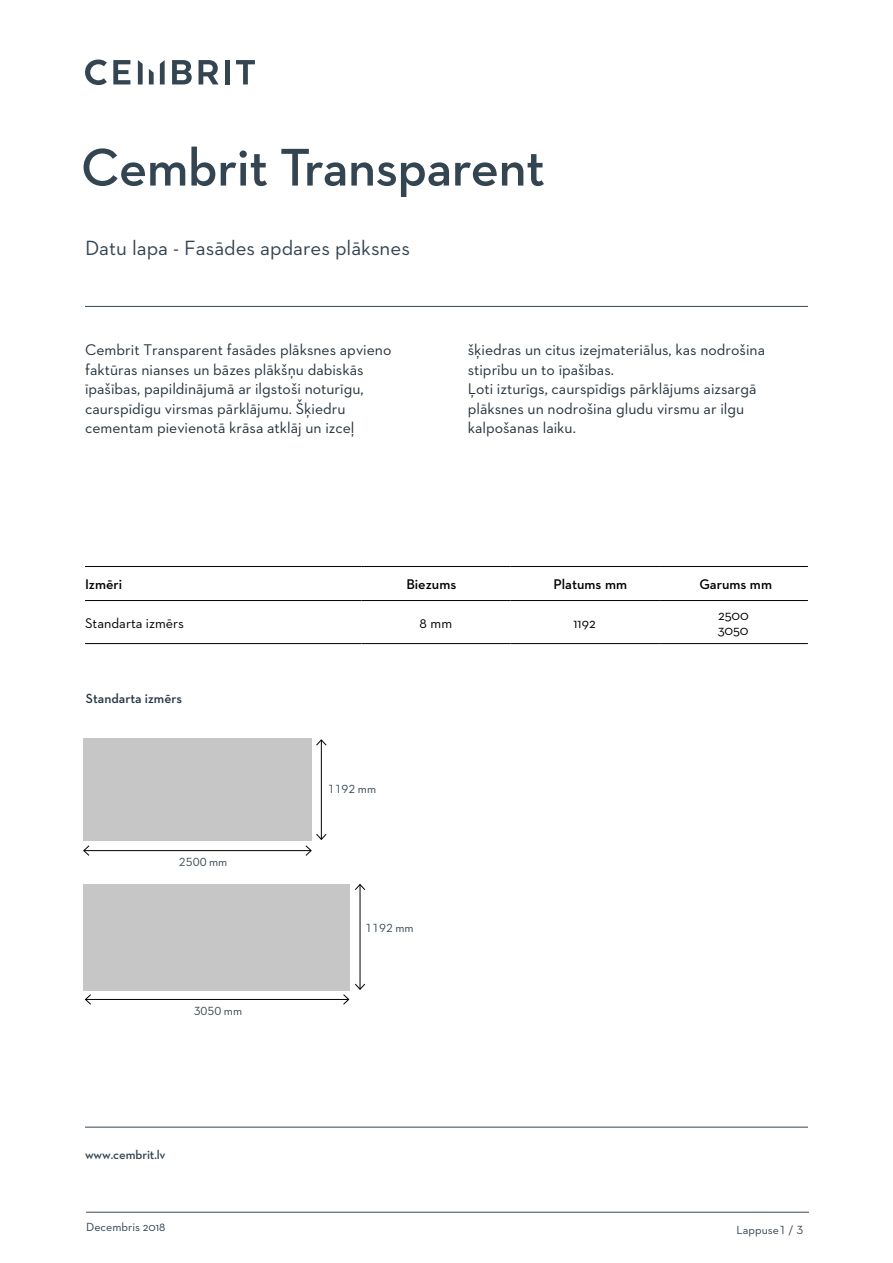
<style>
.page{position:relative;width:893px;height:1263px;background:#fff}
.page>*{position:absolute;margin:0;border:0;box-sizing:border-box;transform-origin:0 0}
.t1{font:600 54px "Neutraface 2 Text";letter-spacing:-.01em;color:#344552}
.t2{font:21px "Neutraface 2 Text";color:#344552}
.t3{font:15.75px/19.5px "Neutraface 2 Text";color:#24313c}
.t4{font:600 14.25px "Neutraface 2 Text";color:#000}
.t5{font:14.25px/15px "Neutraface 2 Text";color:#000}
.t6{font:600 13.5px "Neutraface 2 Text";color:#253746}
.t7{font:600 12.75px "Neutraface 2 Text";letter-spacing:-.01em;color:#344552}
.t8{font:12px "Neutraface 2 Text";color:#344552}
.t9{font:12px "Neutraface 2 Text";color:#2c4050}
</style>
<div class="page">
<hr style="left:85px;top:1127px;width:723px;height:1px;background:#344552">
<hr style="left:86px;top:1212px;width:723px;height:1px;background:#344552">
<svg style="left:85px;top:60px;width:22px;height:25px"></svg>
<svg style="left:113px;top:60px;width:17px;height:24px"></svg>
<svg style="left:172px;top:60px;width:20px;height:24px"></svg>
<svg style="left:199px;top:60px;width:20px;height:24px"></svg>
<div style="left:225px;top:60px;width:5px;height:24px;background:#344552"></div>
<svg style="left:236px;top:60px;width:19px;height:24px"></svg>
<svg style="left:138px;top:60px;width:5px;height:24px"></svg>
<svg style="left:149px;top:69px;width:5px;height:15px"></svg>
<svg style="left:160px;top:60px;width:5px;height:24px"></svg>
<hr style="left:85px;top:306px;width:723px;height:1px;background:#344552">
<hr style="left:85px;top:566px;width:276px;height:1px;background:#000">
<hr style="left:361px;top:566px;width:149px;height:1px;background:#000">
<hr style="left:510px;top:566px;width:149px;height:1px;background:#000">
<hr style="left:659px;top:566px;width:149px;height:1px;background:#000">
<hr style="left:85px;top:600px;width:276px;height:1px;background:#000">
<hr style="left:361px;top:600px;width:149px;height:1px;background:#000">
<hr style="left:510px;top:600px;width:149px;height:1px;background:#000">
<hr style="left:659px;top:600px;width:149px;height:1px;background:#000">
<hr style="left:85px;top:643px;width:276px;height:1px;background:#000">
<hr style="left:361px;top:643px;width:149px;height:1px;background:#000">
<hr style="left:510px;top:643px;width:149px;height:1px;background:#000">
<hr style="left:659px;top:643px;width:149px;height:1px;background:#000">
<div style="left:83px;top:884px;width:266px;height:106px;background:#c6c6c6"></div>
<div style="left:84px;top:739px;width:228px;height:102px;background:#c6c6c6"></div>
<hr style="left:84px;top:850px;width:227px;height:1px;background:#000">
<svg style="left:83px;top:845px;width:7px;height:11px"></svg>
<hr style="left:86px;top:999px;width:263px;height:1px;background:#000">
<svg style="left:85px;top:994px;width:7px;height:11px"></svg>
<hr style="left:321px;top:740px;width:1px;height:99px;background:#000">
<svg style="left:316px;top:739px;width:11px;height:7px"></svg>
<svg style="left:305px;top:833px;width:22px;height:23px"></svg>
<hr style="left:360px;top:884px;width:1px;height:105px;background:#000">
<svg style="left:355px;top:884px;width:11px;height:7px"></svg>
<svg style="left:342px;top:983px;width:24px;height:22px"></svg>
<h1 class="t1" style="left:81px;top:133px;width:466px">Cembrit Transparent</h1>
<h2 class="t2" style="left:85px;top:235px;width:326px">Datu lapa - Fasādes apdares plāksnes</h2>
<p class="t3" style="left:85px;top:340px;width:308px">Cembrit Transparent fasādes plāksnes apvieno faktūras nianses un bāzes plākšņu dabiskās īpašības, papildinājumā ar ilgstoši noturīgu, caurspīdīgu virsmas pārklājumu. Šķiedru cementam pievienotā krāsa atklāj un izceļ</p>
<p class="t3" style="left:468px;top:340px;width:299px">šķiedras un citus izejmateriālus, kas nodrošina stiprību un to īpašības.<br>Ļoti izturīgs, caurspīdīgs pārklājums aizsargā plāksnes un nodrošina gludu virsmu ar ilgu kalpošanas laiku.</p>
<p class="t4" style="left:85px;top:575px;width:39px">Izmēri</p>
<p class="t4" style="left:406px;top:575px;width:51px">Biezums</p>
<p class="t4" style="left:553px;top:575px;width:75px">Platums mm</p>
<p class="t4" style="left:699px;top:575px;width:74px">Garums mm</p>
<p class="t5" style="left:85px;top:615px;width:101px">Standarta izmērs</p>
<p class="t5" style="left:419px;top:615px;width:34px">8 mm</p>
<p class="t5" style="left:574px;top:615px;width:24px">1192</p>
<p class="t5" style="left:718px;top:608px;width:33px">2500<br>3050</p>
<p class="t6" style="left:86px;top:689px;width:98px">Standarta izmērs</p>
<p class="t8" style="left:179px;top:854px;width:50px">2500 mm</p>
<p class="t8" style="left:194px;top:1003px;width:50px">3050 mm</p>
<p class="t7" style="left:85px;top:1146px;width:82px">www.cembrit.lv</p>
<p class="t9" style="left:86px;top:1220px;width:81px">Decembris 2018</p>
<p class="t8" style="left:328px;top:782px;width:50px">1192 mm</p>
<p class="t8" style="left:365px;top:920px;width:50px">1192 mm</p>
</div>
